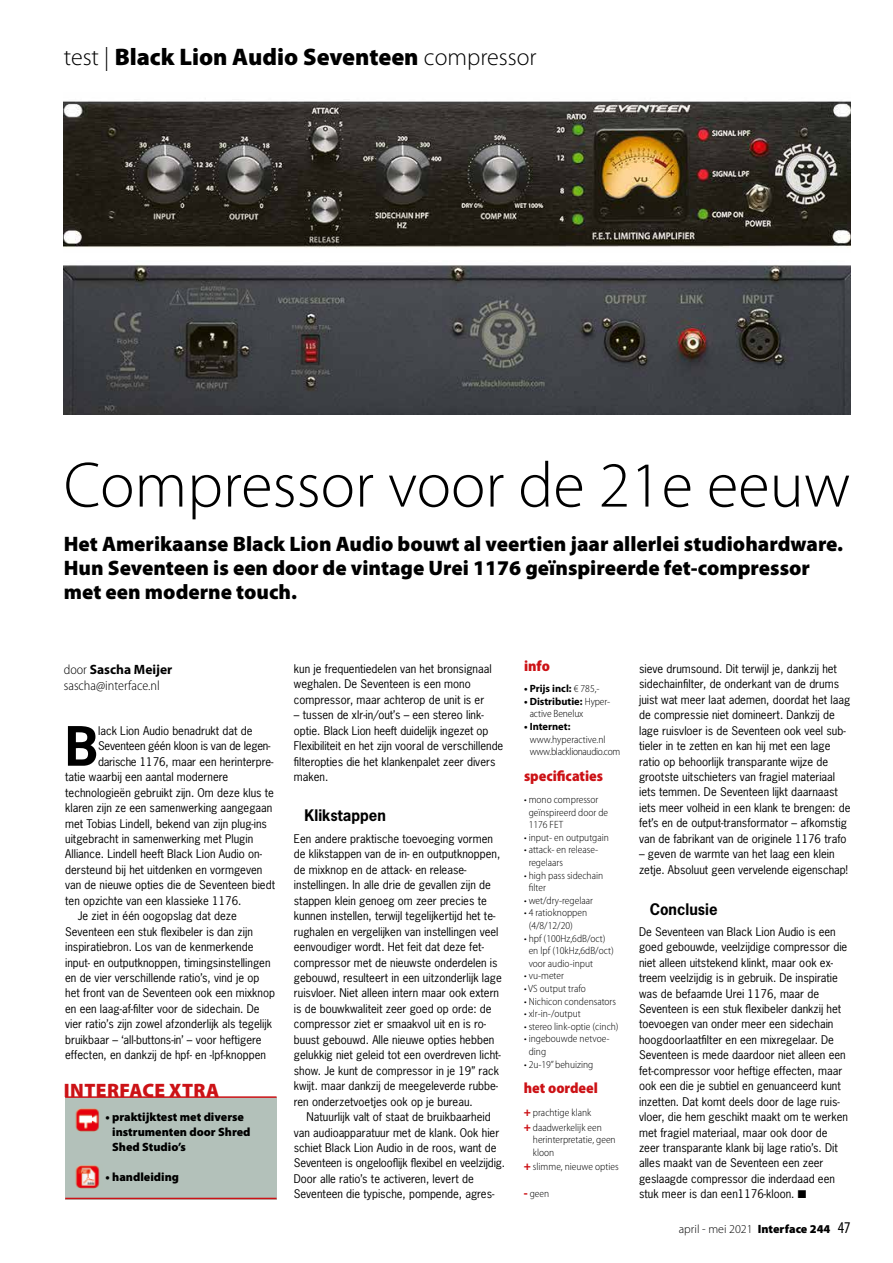
<style>
.page{position:relative;width:893px;height:1263px;background:#fff}
.page>*{position:absolute;margin:0;border:0;box-sizing:border-box;transform-origin:0 0}
.t1{font:300 64.5px "Myriad Pro";color:#000}
.t2{font:700 51px "News Gothic Std";color:#000}
.t3{font:900 24px "Myriad Pro";color:#000}
.t4{font:900 21px/24px "Myriad Pro";color:#000}
.t5{font:900 19.5px "Myriad Pro";letter-spacing:.02em;color:#cc1216}
.t6{font:900 semi-condensed 15px "Myriad Pro";color:#cc1216}
.t7{font:700 15px "News Gothic Std";color:#000}
.t8{font:300 semi-condensed 13.5px/16.2px "Myriad Pro";color:#000}
.t9{font:900 12px/15px "Myriad Pro";color:#000}
.t10{font:300 12px "Myriad Pro";color:#000}
.t11{font:11.25px/15.5px "News Gothic Std";color:#000}
.t12{font:11.25px "News Gothic Std";letter-spacing:-.02em;color:#000}
.t13{font:300 semi-condensed 10.5px/12.6px "Myriad Pro";color:#000}
.t14{font:300 semi-condensed 10.5px/12.6px "Myriad Pro";letter-spacing:-.02em;color:#000}
.t15{font:700 10.5px "Myriad Pro";color:#000}
.s1{font-weight:300}
.s2{font-weight:700;font-stretch:normal}
.s3{font-weight:300;font-stretch:semi-condensed}
.s4{font-weight:900;font-stretch:normal;font-size:12px;color:#cc1216}
.s5{font-weight:900}
.s6{font-weight:400;font-stretch:condensed;font-size:16.5px}
</style>
<div class="page">
<img style="left:64px;top:101px;width:786px;height:147px">
<img style="left:64px;top:265px;width:786px;height:150px">
<div style="left:65px;top:1097px;width:212px;height:102px;background:#b3c1ba"></div>
<img style="left:75px;top:1165px;width:25px;height:24px">
<img style="left:75px;top:1108px;width:24px;height:24px">
<hr style="left:65px;top:1096px;width:212px;height:2px;background:#cc1216">
<hr style="left:65px;top:1198px;width:212px;height:1px;background:#cc1216">
<h3 class="t3" style="left:64px;top:41px;width:474px"><span class="s1">test |</span> Black Lion Audio Seventeen <span class="s1">compressor</span></h3>
<h1 class="t1" style="left:64px;top:446px;width:788px">Compressor voor de 21e eeuw</h1>
<h3 class="t4" style="left:64px;top:531px;width:781px">Het Amerikaanse Black Lion Audio bouwt al veertien jaar allerlei studiohardware.<br>Hun Seventeen is een door de vintage Urei 1176 geïnspireerde fet-compressor met een moderne touch.</h3>
<p class="t8" style="left:64px;top:661px;width:110px">door <span class="s2">Sascha Meijer </span>sascha@interface.nl</p>
<h2 class="t2" style="left:65px;top:713px;width:34px">B</h2>
<p class="t11" style="left:98px;top:723px;width:156px">lack Lion Audio benadrukt dat de</p>
<p class="t12" style="left:98px;top:739px;width:174px">Seventeen géén kloon is van de legen-</p>
<p class="t11" style="left:98px;top:754px;width:177px">darische 1176, maar een herinterpre-</p>
<p class="t11" style="left:65px;top:769px;width:165px">tatie waarbij een aantal modernere</p>
<p class="t11" style="left:65px;top:784px;width:210px">technologieën gebruikt zijn. Om deze klus te</p>
<p class="t11" style="left:65px;top:800px;width:209px">klaren zijn ze een samenwerking aangegaan</p>
<p class="t11" style="left:65px;top:815px;width:203px">met Tobias Lindell, bekend van zijn plug-ins</p>
<p class="t11" style="left:65px;top:831px;width:190px">uitgebracht in samenwerking met Plugin</p>
<p class="t11" style="left:65px;top:846px;width:198px">Alliance. Lindell heeft Black Lion Audio on-</p>
<p class="t11" style="left:65px;top:862px;width:199px">dersteund bij het uitdenken en vormgeven</p>
<p class="t11" style="left:65px;top:877px;width:211px">van de nieuwe opties die de Seventeen biedt</p>
<p class="t11" style="left:65px;top:893px;width:178px">ten opzichte van een klassieke 1176.</p>
<p class="t11" style="left:78px;top:908px;width:160px">Je ziet in één oogopslag dat deze</p>
<p class="t11" style="left:65px;top:923px;width:189px">Seventeen een stuk flexibeler is dan zijn</p>
<p class="t11" style="left:65px;top:939px;width:190px">inspiratiebron. Los van de kenmerkende</p>
<p class="t11" style="left:65px;top:954px;width:207px">input- en outputknoppen, timingsinstellingen</p>
<p class="t11" style="left:65px;top:970px;width:196px">en de vier verschillende ratio’s, vind je op</p>
<p class="t11" style="left:65px;top:985px;width:211px">het front van de Seventeen ook een mixknop</p>
<p class="t11" style="left:65px;top:1001px;width:196px">en een laag-af-filter voor de sidechain. De</p>
<p class="t11" style="left:65px;top:1016px;width:208px">vier ratio’s zijn zowel afzonderlijk als tegelijk</p>
<p class="t11" style="left:65px;top:1032px;width:198px">bruikbaar – ‘all-buttons-in’ – voor heftigere</p>
<p class="t11" style="left:65px;top:1047px;width:202px">effecten, en dankzij de hpf- en -lpf-knoppen</p>
<h3 class="t5" style="left:64px;top:1077px;width:157px">INTERFACE XTRA</h3>
<p class="t9" style="left:112px;top:1109px;width:140px;text-indent:-7px">• praktijktest met diverse instrumenten door Shred<br>Shed Studio’s</p>
<p class="t9" style="left:105px;top:1169px;width:75px">• handleiding</p>
<p class="t11" style="left:294px;top:661px;width:199px">kun je frequentiedelen van het bronsignaal weghalen. De Seventeen is een mono compressor, maar achterop de unit is er</p>
<p class="t11" style="left:294px;top:707px;width:211px">– tussen de xlr-in/out’s – een stereo link&shy;optie. Black Lion heeft duidelijk ingezet op Flexibiliteit en het zijn vooral de verschillende filteropties die het klankenpalet zeer divers maken.</p>
<h3 class="t7" style="left:305px;top:806px;width:83px">Klikstappen</h3>
<p class="t11" style="left:294px;top:831px;width:209px">Een andere praktische toevoeging vormen de klikstappen van de in- en outputknoppen, de mixknop en de attack- en release&shy;instellingen. In alle drie de gevallen zijn de stappen klein genoeg om zeer precies te kunnen instellen, terwijl tegelijkertijd het te&shy;rughalen en vergelijken van instellingen veel eenvoudiger wordt. Het feit dat deze fet&shy;compressor met de nieuwste onderdelen is gebouwd, resulteert in een uitzonderlijk lage ruisvloer. Niet alleen intern maar ook extern is de bouwkwaliteit zeer goed op orde: de compressor ziet er smaakvol uit en is ro&shy;buust gebouwd. Alle nieuwe opties hebben gelukkig niet geleid tot een overdreven licht&shy;show. Je kunt de compressor in je 19” rack kwijt. maar dankzij de meegeleverde rubbe&shy;ren onderzetvoetjes ook op je bureau.</p>
<p class="t11" style="left:294px;top:1109px;width:213px;text-indent:13px">Natuurlijk valt of staat de bruikbaarheid van audioapparatuur met de klank. Ook hier schiet Black Lion Audio in de roos, want de Seventeen is ongelooflijk flexibel en veelzijdig.<br>Door alle ratio’s te activeren, levert de Seventeen die typische, pompende, agres-</p>
<h3 class="t6" style="left:524px;top:657px;width:27px">info</h3>
<p class="t15" style="left:524px;top:682px;width:77px">• Prijs incl: <span class="s3">€ 785,-</span></p>
<p class="t13" style="left:530px;top:695px;width:82px;text-indent:-6px"><span class="s2">• Distributie:</span> Hyper&shy;active Benelux</p>
<p class="t15" style="left:524px;top:720px;width:48px">• Internet:</p>
<p class="t14" style="left:530px;top:733px;width:92px">www.hyperactive.nl www.blacklionaudio.com</p>
<h3 class="t6" style="left:524px;top:768px;width:81px">specificaties</h3>
<p class="t13" style="left:529px;top:793px;width:81px;text-indent:-5px">• mono compressor geïnspireerd door de<br>1176 FET</p>
<p class="t13" style="left:524px;top:831px;width:86px">• input- en outputgain</p>
<p class="t13" style="left:529px;top:844px;width:71px;text-indent:-5px">• attack- en release&shy;regelaars</p>
<p class="t13" style="left:529px;top:869px;width:76px;text-indent:-5px">• high pass sidechain filter</p>
<p class="t13" style="left:524px;top:894px;width:71px">• wet/dry-regelaar</p>
<p class="t13" style="left:529px;top:907px;width:60px;text-indent:-5px">• 4 ratioknoppen (4/8/12/20)</p>
<p class="t13" style="left:529px;top:932px;width:87px;text-indent:-5px">• hpf (100Hz,6dB/oct) en lpf (10kHz,6dB/oct) voor audio-input</p>
<p class="t13" style="left:524px;top:970px;width:41px">• vu-meter</p>
<p class="t13" style="left:524px;top:982px;width:63px">• VS output trafo</p>
<p class="t13" style="left:524px;top:995px;width:94px">• Nichicon condensators</p>
<p class="t13" style="left:524px;top:1008px;width:58px">• xlr-in-/output</p>
<p class="t13" style="left:524px;top:1020px;width:96px">• stereo link-optie (cinch)</p>
<p class="t13" style="left:529px;top:1033px;width:82px;text-indent:-5px">• ingebouwde netvoe&shy;ding</p>
<p class="t13" style="left:524px;top:1058px;width:71px">• 2u-19” behuizing</p>
<h3 class="t6" style="left:524px;top:1079px;width:76px">het oordeel</h3>
<p class="t13" style="left:524px;top:1106px;width:80px;line-height:14.4px"><span class="s4">+</span> prachtige klank<br><span class="s4">+</span> daadwerkelijk een</p>
<p class="t13" style="left:533px;top:1133px;width:84px">herinterpretatie, geen kloon</p>
<p class="t13" style="left:524px;top:1160px;width:96px"><span class="s4">+</span> slimme, nieuwe opties</p>
<p class="t13" style="left:524px;top:1187px;width:27px"><span class="s4">-</span> geen</p>
<p class="t11" style="left:639px;top:661px;width:213px">sieve drumsound. Dit terwijl je, dankzij het sidechainfilter, de onderkant van de drums juist wat meer laat ademen, doordat het laag de compressie niet domineert. Dankzij de lage ruisvloer is de Seventeen ook veel sub&shy;tieler in te zetten en kan hij met een lage ratio op behoorlijk transparante wijze de grootste uitschieters van fragiel materiaal iets temmen. De Seventeen lijkt daarnaast iets meer volheid in een klank te brengen: de fet’s en de output-transformator – afkomstig van de fabrikant van de originele 1176 trafo</p>
<p class="t11" style="left:639px;top:846px;width:210px">– geven de warmte van het laag een klein zetje. Absoluut geen vervelende eigenschap!</p>
<h3 class="t7" style="left:650px;top:900px;width:69px">Conclusie</h3>
<p class="t11" style="left:639px;top:924px;width:210px">De Seventeen van Black Lion Audio is een goed gebouwde, veelzijdige compressor die niet alleen uitstekend klinkt, maar ook ex&shy;treem veelzijdig is in gebruik. De inspiratie was de befaamde Urei 1176, maar de Seventeen is een stuk flexibeler dankzij het toevoegen van onder meer een sidechain hoogdoorlaatfilter en een mixregelaar. De Seventeen is mede daardoor niet alleen een fet-compressor voor heftige effecten, maar ook een die je subtiel en genuanceerd kunt inzetten. Dat komt deels door de lage ruis&shy;vloer, die hem geschikt maakt om te werken met fragiel materiaal, maar ook door de zeer transparante klank bij lage ratio’s. Dit alles maakt van de Seventeen een zeer geslaagde compressor die inderdaad een stuk meer is dan een1176-kloon. ■</p>
<p class="t10" style="left:679px;top:1221px;width:173px">april - mei 2021 <span class="s5">Interface 244</span> <span class="s6">47</span></p>
</div>
